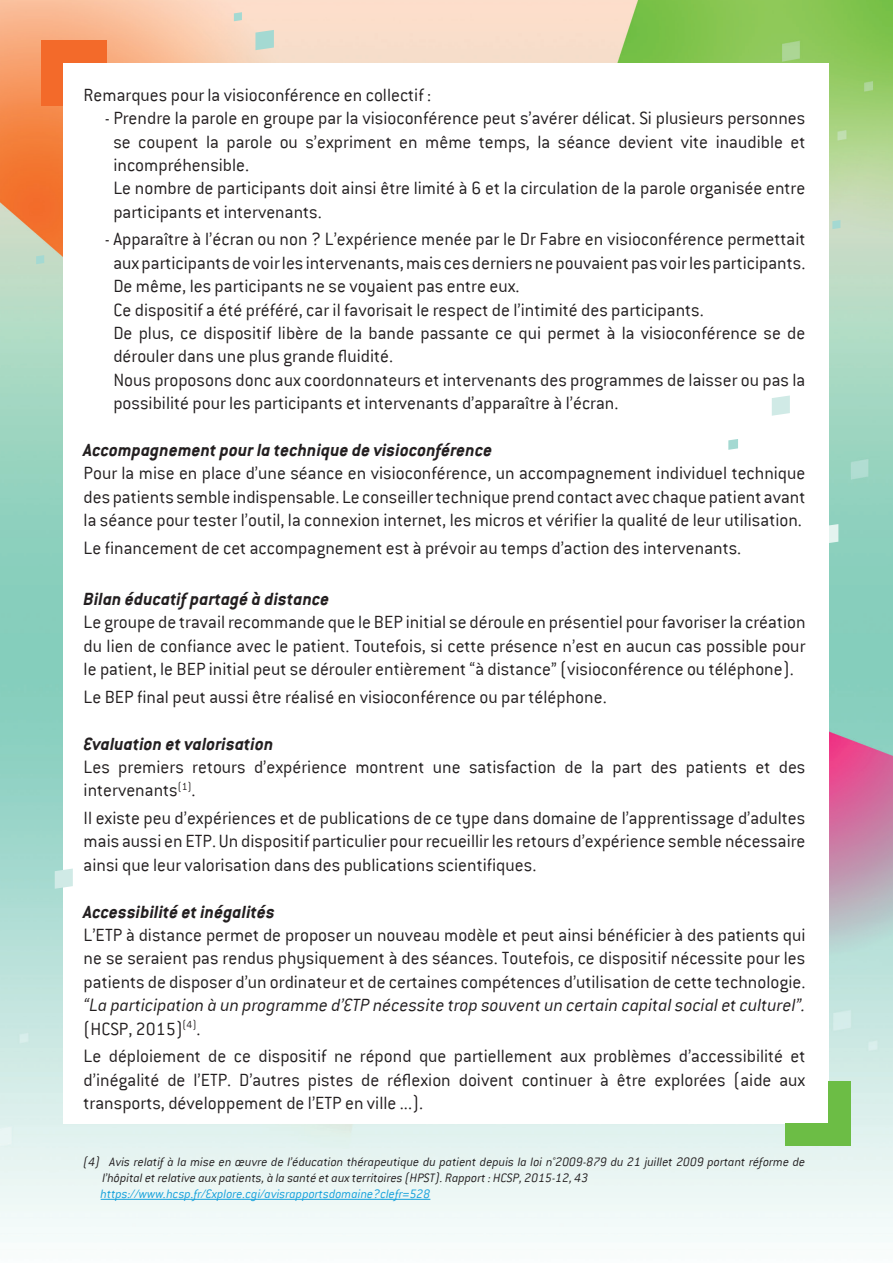
<style>
.page{position:relative;width:893px;height:1263px;background:#fff}
.page>*{position:absolute;margin:0;border:0;box-sizing:border-box;transform-origin:0 0}
.t1{font:300 19.5px/23.4px "Conduit ITC";color:#231f20;text-align:justify}
.t2{font:italic 700 19.5px "Conduit ITC";color:#231f20}
.t3{font:italic 300 19.5px/23.4px "Conduit ITC";color:#231f20}
.t4{font:italic 300 13.5px/16.2px "Conduit ITC";color:#231f20}
.t5{font:italic 300 13.5px "Conduit ITC";color:#12a0db}
.s1{font-style:normal}
</style>
<div class="page">
<img style="left:0;top:0;width:893px;height:1242px">
<div style="left:41px;top:41px;width:66px;height:22px;background:#f36a2a"></div>
<div style="left:41px;top:42px;width:23px;height:64px;background:#f36a2a"></div>
<svg style="left:255px;top:30px;width:19px;height:20px"></svg>
<svg style="left:234px;top:12px;width:8px;height:9px"></svg>
<svg style="left:832px;top:220px;width:8px;height:9px"></svg>
<svg style="left:36px;top:255px;width:8px;height:9px"></svg>
<div style="left:64px;top:64px;width:765px;height:1060px;background:#fff"></div>
<svg style="left:772px;top:395px;width:18px;height:21px"></svg>
<svg style="left:55px;top:868px;width:18px;height:21px"></svg>
<svg style="left:829px;top:524px;width:9px;height:20px"></svg>
<svg style="left:728px;top:439px;width:10px;height:11px"></svg>
<div style="left:828px;top:1081px;width:22px;height:65px;background:#6cbd45"></div>
<div style="left:785px;top:1124px;width:65px;height:22px;background:#6cbd45"></div>
<hr style="left:101px;top:1199px;width:329px;height:1px;background:#12a0db">
<p class="t1" style="left:84px;top:83px;width:349px">Remarques pour la visioconférence en collectif :</p>
<p class="t1" style="left:113px;top:106px;width:694px;text-align:left;text-indent:-8px">- Prendre la parole en groupe par la visioconférence peut s’avérer délicat. Si plusieurs personnes se coupent la parole ou s’expriment en même temps, la séance devient vite inaudible et incompréhensible.<br>Le nombre de participants doit ainsi être limité à 6 et la circulation de la parole organisée entre participants et intervenants.</p>
<p class="t1" style="left:113px;top:228px;width:694px;text-align:left;text-indent:-8px">- Apparaître à l’écran ou non ? L’expérience menée par le Dr Fabre en visioconférence permettait aux participants de voir les intervenants, mais ces derniers ne pouvaient pas voir les participants.<br>De même, les participants ne se voyaient pas entre eux.<br>Ce dispositif a été préféré, car il favorisait le respect de l’intimité des participants.<br>De plus, ce dispositif libère de la bande passante ce qui permet à la visioconférence se de dérouler dans une plus grande fluidité.<br>Nous proposons donc aux coordonnateurs et intervenants des programmes de laisser ou pas la possibilité pour les participants et intervenants d’apparaître à l’écran.</p>
<p class="t2" style="left:84px;top:439px;width:410px">Accompagnement pour la technique de visioconférence</p>
<p class="t1" style="left:84px;top:462px;width:723px">Pour la mise en place d’une séance en visioconférence, un accompagnement individuel technique des patients semble indispensable. Le conseiller technique prend contact avec chaque patient avant la séance pour tester l’outil, la connexion internet, les micros et vérifier la qualité de leur utilisation.</p>
<p class="t1" style="left:84px;top:536px;width:659px">Le financement de cet accompagnement est à prévoir au temps d’action des intervenants.</p>
<p class="t2" style="left:84px;top:587px;width:247px">Bilan éducatif partagé à distance</p>
<p class="t1" style="left:84px;top:611px;width:723px">Le groupe de travail recommande que le BEP initial se déroule en présentiel pour favoriser la création du lien de confiance avec le patient. Toutefois, si cette présence n’est en aucun cas possible pour le patient, le BEP initial peut se dérouler entièrement “à distance” (visioconférence ou téléphone).</p>
<p class="t1" style="left:84px;top:685px;width:525px">Le BEP final peut aussi être réalisé en visioconférence ou par téléphone.</p>
<p class="t2" style="left:84px;top:732px;width:191px">Evaluation et valorisation</p>
<p class="t1" style="left:84px;top:755px;width:723px">Les premiers retours d’expérience montrent une satisfaction de la part des patients et des intervenants<sup>(1)</sup>.</p>
<p class="t1" style="left:84px;top:806px;width:723px">Il existe peu d’expériences et de publications de ce type dans domaine de l’apprentissage d’adultes mais aussi en ETP. Un dispositif particulier pour recueillir les retours d’expérience semble nécessaire ainsi que leur valorisation dans des publications scientifiques.</p>
<p class="t2" style="left:84px;top:900px;width:193px">Accessibilité et inégalités</p>
<p class="t1" style="left:84px;top:923px;width:723px">L’ETP à distance permet de proposer un nouveau modèle et peut ainsi bénéficier à des patients qui ne se seraient pas rendus physiquement à des séances. Toutefois, ce dispositif nécessite pour les patients de disposer d’un ordinateur et de certaines compétences d’utilisation de cette technologie.</p>
<p class="t3" style="left:84px;top:993px;width:723px">“La participation à un programme d’ETP nécessite trop souvent un certain capital social et culturel”. <span class="s1">(HCSP, 2015)</span><sup>(4)</sup><span class="s1">.</span></p>
<p class="t1" style="left:84px;top:1044px;width:723px">Le déploiement de ce dispositif ne répond que partiellement aux problèmes d’accessibilité et d’inégalité de l’ETP. D’autres pistes de réflexion doivent continuer à être explorées (aide aux transports, développement de l’ETP en ville ...).</p>
<p class="t4" style="left:102px;top:1153px;width:704px;text-indent:-19px">(4) Avis relatif à la mise en œuvre de l’éducation thérapeutique du patient depuis la loi n°2009-879 du 21 juillet 2009 portant réforme de l’hôpital et relative aux patients, à la santé et aux territoires (HPST). Rapport : HCSP, 2015-12, 43</p>
<p class="t5" style="left:101px;top:1186px;width:331px">https://www.hcsp.fr/Explore.cgi/avisrapportsdomaine?clefr=528</p>
</div>
